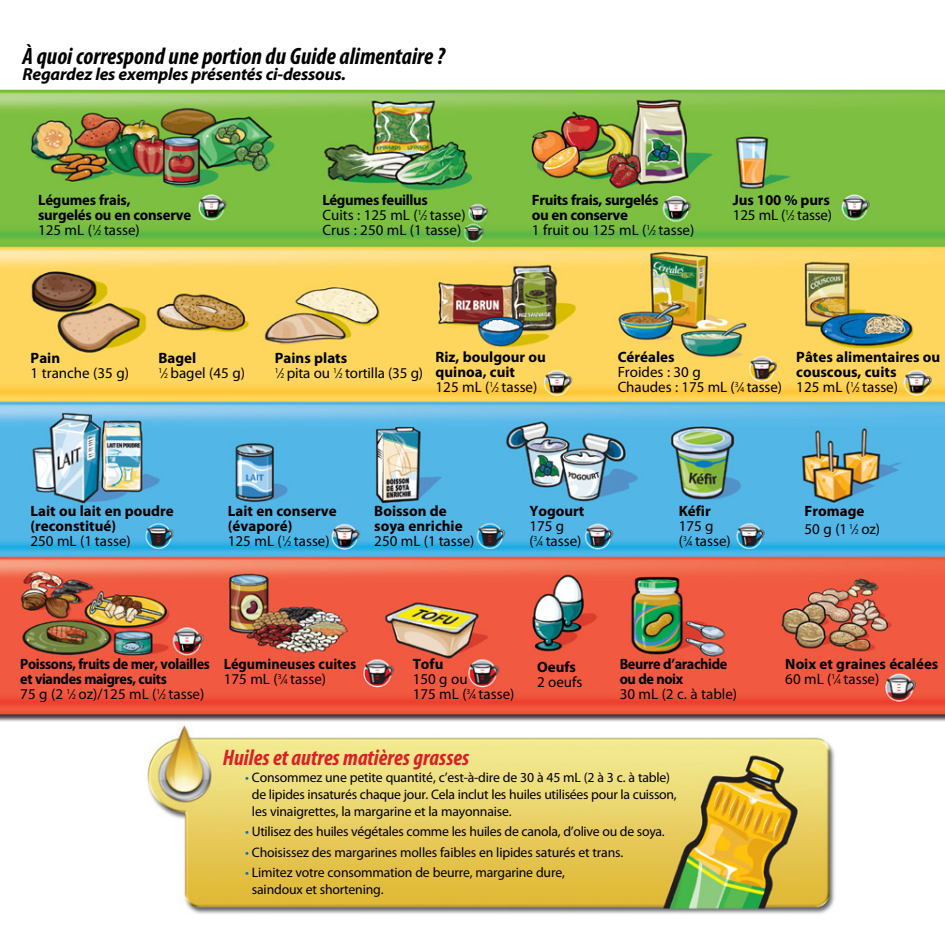
<style>
.page{position:relative;width:945px;height:945px;background:#fff}
.page>*{position:absolute;margin:0;border:0;box-sizing:border-box;transform-origin:0 0}
.t1{font:italic 700 condensed 23.75px "Myriad Pro";color:#000}
.t2{font:italic 700 condensed 22.5px "Myriad Pro";color:#da2128}
.t3{font:italic 700 17.5px "Myriad Pro";letter-spacing:-.015em;color:#000}
.t4{font:15px/15px "Myriad Pro";color:#000}
.t5{font:700 15px/15px "Myriad Pro";color:#000}
.t6{font:700 15px/15px "Myriad Pro";letter-spacing:-.025em;color:#000;scale:.94 1}
.t7{font:700 15px/15px "Myriad Pro";letter-spacing:-.025em;color:#000}
.t8{font:700 15px/15px "Myriad Pro";color:#000;scale:.95 1}
.t9{font:700 15px/15px "Myriad Pro";letter-spacing:-.025em;color:#000;scale:.95 1}
.t10{font:13.75px/16.9px "Myriad Pro";letter-spacing:-.015em;color:#000}
.s1{font-weight:400}
.s2{font-weight:400;font-size:7.5px}
.s3{font-weight:700}
.s4{font-size:7.5px}
.s5{color:#0072bc}
</style>
<div class="page">
<img style="left:0;top:89px;width:945px;height:825px">
<h1 class="t1" style="left:23px;top:41px;width:424px">À quoi correspond une portion du Guide alimentaire ?</h1>
<p class="t3" style="left:23px;top:65px;width:325px">Regardez les exemples présentés ci-dessous.</p>
<p class="t5" style="left:38px;top:193px;width:155px">Légumes frais,<br>surgelés ou en conserve<br><span class="s1">125 mL (</span><sup>1</sup><span class="s1">⁄</span><span class="s2">2</span> <span class="s1">tasse)</span></p>
<p class="t4" style="left:322px;top:193px;width:145px"><span class="s3">Légumes feuillus<br></span>Cuits : 125 mL (<sup>1</sup>⁄<span class="s4">2</span> tasse)<br>Crus : 250 mL (1 tasse)</p>
<p class="t7" style="left:532px;top:193px;width:164px">Fruits frais, surgelés<br>ou en conserve<br><span class="s1">1 fruit ou 125 mL (</span><sup>1</sup><span class="s1">⁄</span><span class="s2">2</span> <span class="s1">tasse)</span></p>
<p class="t4" style="left:733px;top:193px;width:101px"><span class="s3">Jus 100 % purs<br></span>125 mL (<sup>1</sup>⁄<span class="s4">2</span> tasse)</p>
<p class="t5" style="left:31px;top:351px;width:31px">Pain</p>
<p class="t4" style="left:31px;top:366px;width:100px">1 tranche (35 g)</p>
<p class="t5" style="left:436px;top:350px;width:112px">Riz, boulgour ou quinoa, cuit<br><span class="s1">125 mL (</span><sup>1</sup><span class="s1">⁄</span><span class="s2">2</span> <span class="s1">tasse)</span></p>
<p class="t5" style="left:618px;top:350px;width:58px">Céréales</p>
<p class="t4" style="left:159px;top:351px;width:88px"><span class="s3">Bagel<br></span><sup>1</sup>⁄<span class="s4">2</span> bagel (45 g)</p>
<p class="t4" style="left:275px;top:351px;width:150px"><span class="s3">Pains plats<br></span><sup>1</sup>⁄<span class="s4">2</span> pita ou <sup>1</sup>⁄<span class="s4">2</span> tortilla (35 g)</p>
<p class="t5" style="left:796px;top:350px;width:146px">Pâtes alimentaires ou couscous, cuits<br><span class="s1">125 mL (</span><sup>1</sup><span class="s1">⁄</span><span class="s2">2</span> <span class="s1">tasse)</span></p>
<p class="t4" style="left:618px;top:365px;width:166px">Froides : 30 g<br>Chaudes : 175 mL (<sup>3</sup>⁄<span class="s4">4</span> tasse)</p>
<p class="t5" style="left:31px;top:504px;width:145px">Lait ou lait en poudre (reconstitué)</p>
<p class="t4" style="left:31px;top:534px;width:102px">250 mL (1 tasse)</p>
<p class="t5" style="left:228px;top:504px;width:110px">Lait en conserve (évaporé)<br><span class="s1">125 mL (</span><sup>1</sup><span class="s1">⁄</span><span class="s2">2</span> <span class="s1">tasse)</span></p>
<p class="t5" style="left:374px;top:504px;width:90px">Boisson de soya enrichie</p>
<p class="t4" style="left:374px;top:534px;width:102px">250 mL (1 tasse)</p>
<p class="t5" style="left:529px;top:504px;width:57px">Yogourt</p>
<p class="t4" style="left:529px;top:519px;width:54px">175 g (<sup>3</sup>⁄<span class="s4">4</span> tasse)</p>
<p class="t5" style="left:679px;top:504px;width:34px">Kéfir</p>
<p class="t4" style="left:679px;top:519px;width:54px">175 g (<sup>3</sup>⁄<span class="s4">4</span> tasse)</p>
<p class="t4" style="left:805px;top:502px;width:77px;line-height:18px"><span class="s3">Fromage<br></span>50 g (1 <sup>1</sup>⁄<span class="s4">2</span> oz)</p>
<p class="t6" style="left:20px;top:657px;width:203px">Poissons, fruits de mer, volailles et viandes maigres, cuits<br><span class="s1">75 g (2</span> <sup>1</sup><span class="s1">⁄</span><span class="s2">2</span> <span class="s1">oz)/125 mL (</span><sup>1</sup><span class="s1">⁄</span><span class="s2">2</span> <span class="s1">tasse)</span></p>
<p class="t5" style="left:785px;top:657px;width:155px">Noix et graines écalées<br><span class="s1">60 mL (</span><sup>1</sup><span class="s1">⁄</span><span class="s2">4</span> <span class="s1">tasse)</span></p>
<p class="t5" style="left:413px;top:657px;width:32px">Tofu</p>
<p class="t4" style="left:413px;top:672px;width:103px">150 g ou<br>175 mL (<sup>3</sup>⁄<span class="s4">4</span> tasse)</p>
<p class="t9" style="left:620px;top:657px;width:115px">Beurre d’arachide ou de noix</p>
<p class="t4" style="left:620px;top:687px;width:119px">30 mL (2 c. à table)</p>
<p class="t8" style="left:224px;top:657px;width:141px">Légumineuses cuites<br><span class="s1">175 mL (</span><sup>3</sup><span class="s1">⁄</span><span class="s2">4</span> <span class="s1">tasse)</span></p>
<p class="t5" style="left:537px;top:660px;width:41px">Oeufs</p>
<p class="t4" style="left:537px;top:675px;width:47px">2 oeufs</p>
<h2 class="t2" style="left:223px;top:743px;width:248px">Huiles et autres matières grasses</h2>
<p class="t10" style="left:252px;top:769px;width:426px;text-indent:-7px"><span class="s5">•</span> Consommez une petite quantité, c’est-à-dire de 30 à 45 mL (2 à 3 c. à table) de lipides insaturés chaque jour. Cela inclut les huiles utilisées pour la cuisson, les vinaigrettes, la margarine et la mayonnaise.</p>
<p class="t10" style="left:245px;top:823px;width:421px"><span class="s5">•</span> Utilisez des huiles végétales comme les huiles de canola, d’olive ou de soya.</p>
<p class="t10" style="left:245px;top:844px;width:380px"><span class="s5">•</span> Choisissez des margarines molles faibles en lipides saturés et trans.</p>
<p class="t10" style="left:252px;top:864px;width:314px;text-indent:-7px"><span class="s5">•</span> Limitez votre consommation de beurre, margarine dure, saindoux et shortening.</p>
</div>
